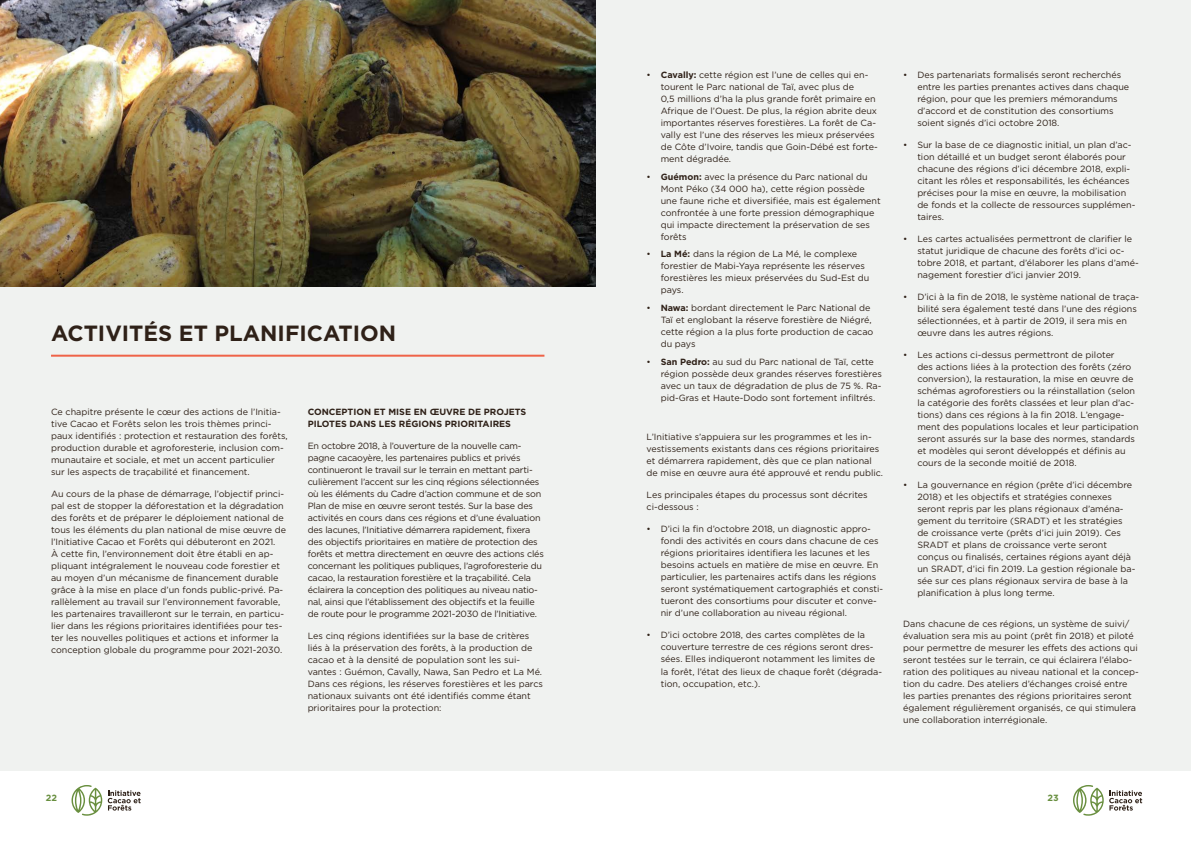
<style>
.page{position:relative;width:1191px;height:842px;background:#fff}
.page>*{position:absolute;margin:0;border:0;box-sizing:border-box;transform-origin:0 0}
.t1{font:700 22px "Gotham";color:#2f2118}
.t2{font:9px/12px "Gotham";color:#2f2118}
.t3{font:9px/12px "Gotham";letter-spacing:-.02em;color:#2f2118}
.t4{font:700 9px/12px "Gotham";color:#2f2118}
.t5{font:700 9px "Gotham";color:#688f3f}
.s1{font-weight:700}
</style>
<div class="page">
<svg style="left:1109px;top:790px;width:33px;height:21px"></svg>
<svg style="left:1073px;top:785px;width:30px;height:31px"></svg>
<svg style="left:108px;top:790px;width:33px;height:21px"></svg>
<svg style="left:72px;top:785px;width:30px;height:31px"></svg>
<div style="left:0;top:0;width:1191px;height:771px;background:#f0f2f0"></div>
<hr style="left:51px;top:355px;width:493px;height:2px;background:#ef6348">
<img style="left:0;top:0;width:595px;height:287px">
<h1 class="t1" style="left:51px;top:318px;width:347px">ACTIVITÉS ET PLANIFICATION</h1>
<p class="t2" style="left:51px;top:405px;width:238px">Ce chapitre présente le cœur des actions de l’Initia&shy;tive Cacao et Forêts selon les trois thèmes princi&shy;paux identifiés : protection et restauration des forêts, production durable et agroforesterie, inclusion com&shy;munautaire et sociale, et met un accent particulier sur les aspects de traçabilité et financement.</p>
<p class="t2" style="left:51px;top:487px;width:237px">Au cours de la phase de démarrage, l’objectif princi&shy;pal est de stopper la déforestation et la dégradation des forêts et de préparer le déploiement national de tous les éléments du plan national de mise œuvre de l’Initiative Cacao et Forêts qui débuteront en 2021.<br>À cette fin, l’environnement doit être établi en ap&shy;pliquant intégralement le nouveau code forestier et au moyen d’un mécanisme de financement durable grâce à la mise en place d’un fonds public-privé. Pa&shy;rallèlement au travail sur l’environnement favorable, les partenaires travailleront sur le terrain, en particu&shy;lier dans les régions prioritaires identifiées pour tes&shy;ter les nouvelles politiques et actions et informer la conception globale du programme pour 2021-2030.</p>
<p class="t4" style="left:308px;top:406px;width:220px">CONCEPTION ET MISE EN ŒUVRE DE PROJETS<br>PILOTES DANS LES RÉGIONS PRIORITAIRES</p>
<p class="t3" style="left:308px;top:439px;width:238px">En octobre 2018, à l’ouverture de la nouvelle cam&shy;pagne cacaoyère, les partenaires publics et privés continueront le travail sur le terrain en mettant parti&shy;culièrement l’accent sur les cinq régions sélectionnées où les éléments du Cadre d’action commune et de son Plan de mise en œuvre seront testés. Sur la base des activités en cours dans ces régions et d’une évaluation des lacunes, l’Initiative démarrera rapidement, fixera des objectifs prioritaires en matière de protection des forêts et mettra directement en œuvre des actions clés concernant les politiques publiques, l’agroforesterie du cacao, la restauration forestière et la traçabilité. Cela éclairera la conception des politiques au niveau natio&shy;nal, ainsi que l’établissement des objectifs et la feuille de route pour le programme 2021-2030 de l’Initiative.</p>
<p class="t2" style="left:308px;top:629px;width:237px">Les cinq régions identifiées sur la base de critères liés à la préservation des forêts, à la production de cacao et à la densité de population sont les sui&shy;vantes : Guémon, Cavally, Nawa, San Pedro et La Mé.<br>Dans ces régions, les réserves forestières et les parcs nationaux suivants ont été identifiés comme étant prioritaires pour la protection:</p>
<p class="t2" style="left:660px;top:69px;width:218px;text-indent:-14px">• <span class="s1">Cavally:</span> cette région est l’une de celles qui en&shy;tourent le Parc national de Taï, avec plus de<br>0,5 millions d’ha la plus grande forêt primaire en Afrique de l’Ouest. De plus, la région abrite deux importantes réserves forestières. La forêt de Ca&shy;vally est l’une des réserves les mieux préservées de Côte d’Ivoire, tandis que Goin-Débé est forte&shy;ment dégradée.</p>
<p class="t2" style="left:660px;top:170px;width:221px;text-indent:-14px">• <span class="s1">Guémon:</span> avec la présence du Parc national du Mont Péko (34 000 ha), cette région possède une faune riche et diversifiée, mais est également confrontée à une forte pression démographique qui impacte directement la préservation de ses forêts</p>
<p class="t2" style="left:660px;top:248px;width:210px;text-indent:-14px">• <span class="s1">La Mé:</span> dans la région de La Mé, le complexe forestier de Mabi-Yaya représente les réserves forestières les mieux préservées du Sud-Est du pays.</p>
<p class="t2" style="left:660px;top:302px;width:214px;text-indent:-14px">• <span class="s1">Nawa:</span> bordant directement le Parc National de Taï et englobant la réserve forestière de Niégré, cette région a la plus forte production de cacao du pays</p>
<p class="t2" style="left:660px;top:355px;width:223px;text-indent:-14px">• <span class="s1">San Pedro:</span> au sud du Parc national de Taï, cette région possède deux grandes réserves forestières avec un taux de dégradation de plus de 75 %. Ra&shy;pid-Gras et Haute-Dodo sont fortement infiltrés.</p>
<p class="t2" style="left:646px;top:431px;width:238px">L’Initiative s’appuiera sur les programmes et les in&shy;vestissements existants dans ces régions prioritaires et démarrera rapidement, dès que ce plan national de mise en œuvre aura été approuvé et rendu public.</p>
<p class="t2" style="left:646px;top:489px;width:223px">Les principales étapes du processus sont décrites ci-dessous :</p>
<p class="t2" style="left:660px;top:523px;width:224px;text-indent:-14px">• D’ici la fin d’octobre 2018, un diagnostic appro&shy;fondi des activités en cours dans chacune de ces régions prioritaires identifiera les lacunes et les besoins actuels en matière de mise en œuvre. En particulier, les partenaires actifs dans les régions seront systématiquement cartographiés et consti&shy;tueront des consortiums pour discuter et conve&shy;nir d’une collaboration au niveau régional.</p>
<p class="t2" style="left:660px;top:629px;width:223px;text-indent:-14px">• D’ici octobre 2018, des cartes complètes de la couverture terrestre de ces régions seront dres&shy;sées. Elles indiqueront notamment les limites de la forêt, l’état des lieux de chaque forêt (dégrada&shy;tion, occupation, etc.).</p>
<p class="t2" style="left:917px;top:68px;width:213px;text-indent:-14px">• Des partenariats formalisés seront recherchés entre les parties prenantes actives dans chaque région, pour que les premiers mémorandums d’accord et de constitution des consortiums soient signés d’ici octobre 2018.</p>
<p class="t2" style="left:917px;top:138px;width:219px;text-indent:-14px">• Sur la base de ce diagnostic initial, un plan d’ac&shy;tion détaillé et un budget seront élaborés pour chacune des régions d’ici décembre 2018, expli&shy;citant les rôles et responsabilités, les échéances précises pour la mise en œuvre, la mobilisation de fonds et la collecte de ressources supplémen&shy;taires.</p>
<p class="t2" style="left:917px;top:232px;width:223px;text-indent:-14px">• Les cartes actualisées permettront de clarifier le statut juridique de chacune des forêts d’ici oc&shy;tobre 2018, et partant, d’élaborer les plans d’amé&shy;nagement forestier d’ici janvier 2019.</p>
<p class="t2" style="left:917px;top:290px;width:223px;text-indent:-14px">• D’ici à la fin de 2018, le système national de traça&shy;bilité sera également testé dans l’une des régions sélectionnées, et à partir de 2019, il sera mis en œuvre dans les autres régions.</p>
<p class="t2" style="left:917px;top:348px;width:223px;text-indent:-14px">• Les actions ci-dessus permettront de piloter<br>des actions liées à la protection des forêts (zéro conversion), la restauration, la mise en œuvre de schémas agroforestiers ou la réinstallation (selon la catégorie des forêts classées et leur plan d’ac&shy;tions) dans ces régions à la fin 2018. L’engage&shy;ment des populations locales et leur participation seront assurés sur la base des normes, standards et modèles qui seront développés et définis au cours de la seconde moitié de 2018.</p>
<p class="t2" style="left:917px;top:478px;width:220px;text-indent:-14px">• La gouvernance en région (prête d’ici décembre 2018) et les objectifs et stratégies connexes seront repris par les plans régionaux d’aména&shy;gement du territoire (SRADT) et les stratégies de croissance verte (prêts d’ici juin 2019). Ces SRADT et plans de croissance verte seront conçus ou finalisés, certaines régions ayant déjà un SRADT, d’ici fin 2019. La gestion régionale ba&shy;sée sur ces plans régionaux servira de base à la planification à plus long terme.</p>
<p class="t2" style="left:903px;top:618px;width:237px">Dans chacune de ces régions, un système de suivi/ évaluation sera mis au point (prêt fin 2018) et piloté pour permettre de mesurer les effets des actions qui seront testées sur le terrain, ce qui éclairera l’élabo&shy;ration des politiques au niveau national et la concep&shy;tion du cadre. Des ateliers d’échanges croisé entre les parties prenantes des régions prioritaires seront également régulièrement organisés, ce qui stimulera une collaboration interrégionale.</p>
<p class="t5" style="left:46px;top:792px;width:13px">22</p>
<p class="t5" style="left:1047px;top:792px;width:13px">23</p>
</div>
